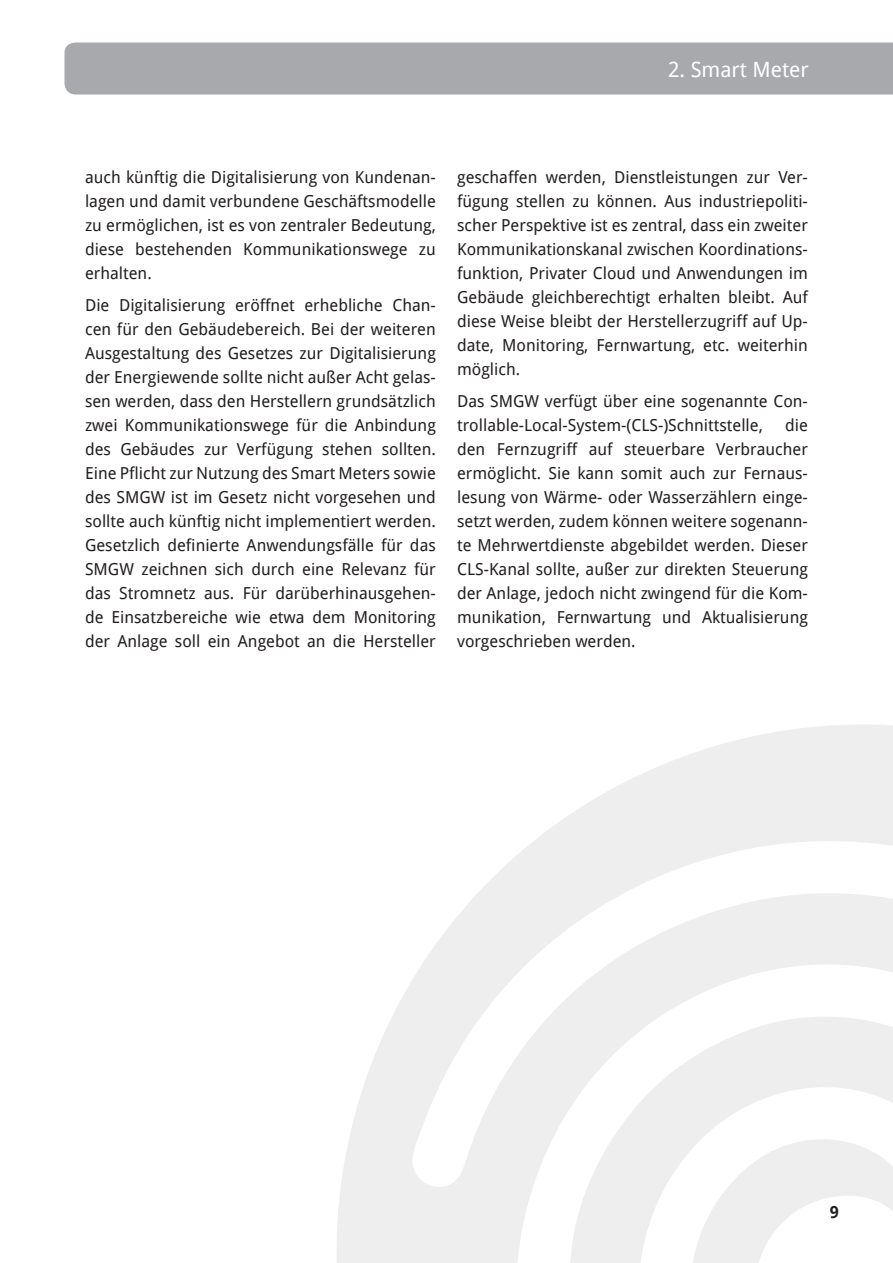
<style>
.page{position:relative;width:893px;height:1263px;background:#fff}
.page>*{position:absolute;margin:0;border:0;box-sizing:border-box;transform-origin:0 0}
.Numerierung{font:21px "Droid Sans";color:#fff}
.t1{font:16.5px/24px "Droid Sans";color:#231f20;text-align:justify}
.t2{font:700 16.5px "Droid Sans";color:#231f20}
</style>
<div class="page">
<svg style="left:337px;top:725px;width:556px;height:538px;fill:#eeeeef"></svg>
<div style="left:65px;top:43px;width:828px;height:52px;background:#a8a9ad"></div>
<p class="Numerierung" style="left:765px;top:56px;width:44px">Xxxx</p>
<p class="Numerierung" style="left:668px;top:56px;width:142px">2. Smart Meter</p>
<p class="t1" style="left:85px;top:165px;width:352px">auch künftig die Digitalisierung von Kundenan&shy;lagen und damit verbundene Geschäftsmodelle zu ermöglichen, ist es von zentraler Bedeutung, diese bestehenden Kommunikationswege zu erhalten.</p>
<p class="t1" style="left:85px;top:293px;width:352px">Die Digitalisierung eröffnet erhebliche Chan&shy;cen für den Gebäudebereich. Bei der weiteren Ausgestaltung des Gesetzes zur Digitalisierung der Energiewende sollte nicht außer Acht gelas&shy;sen werden, dass den Herstellern grundsätzlich zwei Kommunikationswege für die Anbindung des Gebäudes zur Verfügung stehen sollten.<br>Eine Pflicht zur Nutzung des Smart Meters sowie des SMGW ist im Gesetz nicht vorgesehen und sollte auch künftig nicht implementiert werden.<br>Gesetzlich definierte Anwendungsfälle für das SMGW zeichnen sich durch eine Relevanz für das Stromnetz aus. Für darüberhinausgehen&shy;de Einsatzbereiche wie etwa dem Monitoring der Anlage soll ein Angebot an die Hersteller</p>
<p class="t1" style="left:457px;top:165px;width:352px">geschaffen werden, Dienstleistungen zur Ver&shy;fügung stellen zu können. Aus industriepoliti&shy;scher Perspektive ist es zentral, dass ein zweiter Kommunikationskanal zwischen Koordinations&shy;funktion, Privater Cloud und Anwendungen im Gebäude gleichberechtigt erhalten bleibt. Auf diese Weise bleibt der Herstellerzugriff auf Up&shy;date, Monitoring, Fernwartung, etc. weiterhin möglich.</p>
<p class="t1" style="left:457px;top:389px;width:352px">Das SMGW verfügt über eine sogenannte Con&shy;trollable-Local-System-(CLS-)Schnittstelle,</p>
<p class="t1" style="left:457px;top:413px;width:352px;text-indent:328px">die den Fernzugriff auf steuerbare Verbraucher ermöglicht. Sie kann somit auch zur Fernaus&shy;lesung von Wärme- oder Wasserzählern einge&shy;setzt werden, zudem können weitere sogenann&shy;te Mehrwertdienste abgebildet werden. Dieser CLS-Kanal sollte, außer zur direkten Steuerung der Anlage, jedoch nicht zwingend für die Kom&shy;munikation, Fernwartung und Aktualisierung vorgeschrieben werden.</p>
<p class="t2" style="left:830px;top:1202px;width:11px">9</p>
</div>
